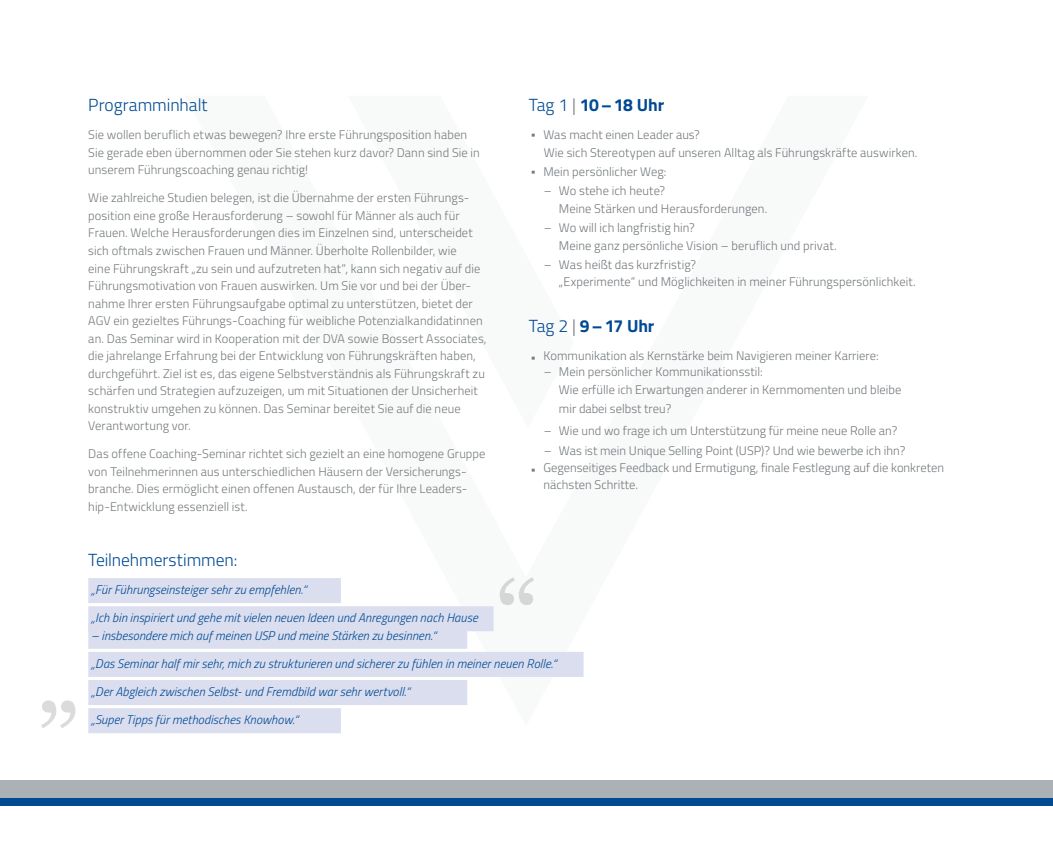
<style>
.page{position:relative;width:1053px;height:851px;background:#fff}
.page>*{position:absolute;margin:0;border:0;box-sizing:border-box;transform-origin:0 0}
.t1{font:105.62px "Georgia";color:#6f6f6e}
.t2{font:300 17.5px "Titillium Web";letter-spacing:-.005em;color:#004a93}
.t3{font:700 17.5px "Titillium Web";letter-spacing:-.005em;color:#004a93}
.t4{font:300 12.5px/17.5px "Titillium Web";letter-spacing:.005em;color:#747a7d}
.t5{font:300 12.5px/17.5px "Titillium Web";letter-spacing:.005em;color:#72787c}
.t6{font:italic 300 12.5px "Titillium Web";letter-spacing:.005em;color:#004a93}
.s1{font-weight:300}
.s2{font-weight:300;color:#72787c}
</style>
<div class="page">
<div style="left:88px;top:578px;width:253px;height:25px;background:#dbdeef"></div>
<div style="left:88px;top:606px;width:405px;height:25px;background:#dbdeef"></div>
<div style="left:88px;top:623px;width:379px;height:25px;background:#dbdeef"></div>
<div style="left:88px;top:651px;width:495px;height:25px;background:#dbdeef"></div>
<div style="left:88px;top:680px;width:379px;height:25px;background:#dbdeef"></div>
<div style="left:88px;top:708px;width:253px;height:25px;background:#dbdeef"></div>
<div style="left:0;top:797px;width:1052px;height:8px;background:#004a93"></div>
<div style="left:0;top:780px;width:1052px;height:17px;background:#abb1b5"></div>
<h2 class="t2" style="left:88px;top:92px;width:121px">Programminhalt</h2>
<p class="t4" style="left:88px;top:125px;width:393px">Sie wollen beruflich etwas bewegen? Ihre erste Führungsposition haben<br>Sie gerade eben übernommen oder Sie stehen kurz davor? Dann sind Sie in unserem Führungscoaching genau richtig!</p>
<p class="t4" style="left:88px;top:189px;width:400px">Wie zahlreiche Studien belegen, ist die Übernahme der ersten Führungs&shy;position eine große Herausforderung – sowohl für Männer als auch für Frauen. Welche Herausforderungen dies im Einzelnen sind, unterscheidet sich oftmals zwischen Frauen und Männer. Überholte Rollenbilder, wie<br>eine Führungskraft „zu sein und aufzutreten hat“, kann sich negativ auf die Führungsmotivation von Frauen auswirken. Um Sie vor und bei der Über&shy;nahme Ihrer ersten Führungsaufgabe optimal zu unterstützen, bietet der AGV ein gezieltes Führungs-Coaching für weibliche Potenzialkandidatinnen an. Das Seminar wird in Kooperation mit der DVA sowie Bossert Associates, die jahrelange Erfahrung bei der Entwicklung von Führungskräften haben, durchgeführt. Ziel ist es, das eigene Selbstverständnis als Führungskraft zu schärfen und Strategien aufzuzeigen, um mit Situationen der Unsicherheit konstruktiv umgehen zu können. Das Seminar bereitet Sie auf die neue Verantwortung vor.</p>
<p class="t4" style="left:88px;top:444px;width:399px">Das offene Coaching-Seminar richtet sich gezielt an eine homogene Gruppe von Teilnehmerinnen aus unterschiedlichen Häusern der Versicherungs&shy;branche. Dies ermöglicht einen offenen Austausch, der für Ihre Leaders&shy;hip-Entwicklung essenziell ist.</p>
<h2 class="t3" style="left:529px;top:92px;width:137px"><span class="s1">Tag 1</span> <span class="s2">|</span> 10–18 Uhr</h2>
<p class="t5" style="left:543px;top:125px;width:375px">Was macht einen Leader aus?<br>Wie sich Stereotypen auf unseren Alltag als Führungskräfte auswirken.</p>
<p class="t5" style="left:543px;top:162px;width:125px">Mein persönlicher Weg:</p>
<p class="t5" style="left:559px;top:182px;width:210px;text-indent:-15px">– Wo stehe ich heute?<br>Meine Stärken und Herausforderungen.</p>
<p class="t5" style="left:559px;top:218px;width:279px;text-indent:-15px">– Wo will ich langfristig hin?<br>Meine ganz persönliche Vision – beruflich und privat.</p>
<p class="t5" style="left:559px;top:255px;width:358px;text-indent:-15px">– Was heißt das kurzfristig?<br>„Experimente“ und Möglichkeiten in meiner Führungspersönlichkeit.</p>
<h2 class="t3" style="left:529px;top:312px;width:127px"><span class="s1">Tag 2</span> <span class="s2">|</span> 9–17 Uhr</h2>
<p class="t5" style="left:531px;top:346px;width:349px">■ Kommunikation als Kernstärke beim Navigieren meiner Karriere:</p>
<p class="t5" style="left:559px;top:362px;width:344px;line-height:18.4px;text-indent:-15px">– Mein persönlicher Kommunikationsstil:<br>Wie erfülle ich Erwartungen anderer in Kernmomenten und bleibe mir dabei selbst treu?</p>
<p class="t5" style="left:544px;top:421px;width:355px">– Wie und wo frage ich um Unterstützung für meine neue Rolle an?</p>
<p class="t5" style="left:544px;top:441px;width:363px">– Was ist mein Unique Selling Point (USP)? Und wie bewerbe ich ihn?</p>
<p class="t5" style="left:543px;top:457px;width:402px;text-indent:-12px">■ Gegenseitiges Feedback und Ermutigung, finale Festlegung auf die konkreten nächsten Schritte.</p>
<h1 class="t1" style="left:36px;top:612px;width:45px">„</h1>
<h2 class="t2" style="left:88px;top:547px;width:150px">Teilnehmerstimmen:</h2>
<p class="t6" style="left:91px;top:580px;width:217px">„Für Führungseinsteiger sehr zu empfehlen.“</p>
<p class="t6" style="left:91px;top:608px;width:388px">„Ich bin inspiriert und gehe mit vielen neuen Ideen und Anregungen nach Hause</p>
<p class="t6" style="left:91px;top:626px;width:347px">– insbesondere mich auf meinen USP und meine Stärken zu besinnen.“</p>
<p class="t6" style="left:91px;top:654px;width:467px">„Das Seminar half mir sehr, mich zu strukturieren und sicherer zu fühlen in meiner neuen Rolle.“</p>
<p class="t6" style="left:91px;top:682px;width:320px">„Der Abgleich zwischen Selbst- und Fremdbild war sehr wertvoll.“</p>
<p class="t6" style="left:91px;top:710px;width:209px">„Super Tipps für methodisches Knowhow.“</p>
<h1 class="t1" style="left:495px;top:555px;width:45px">“</h1>
</div>
